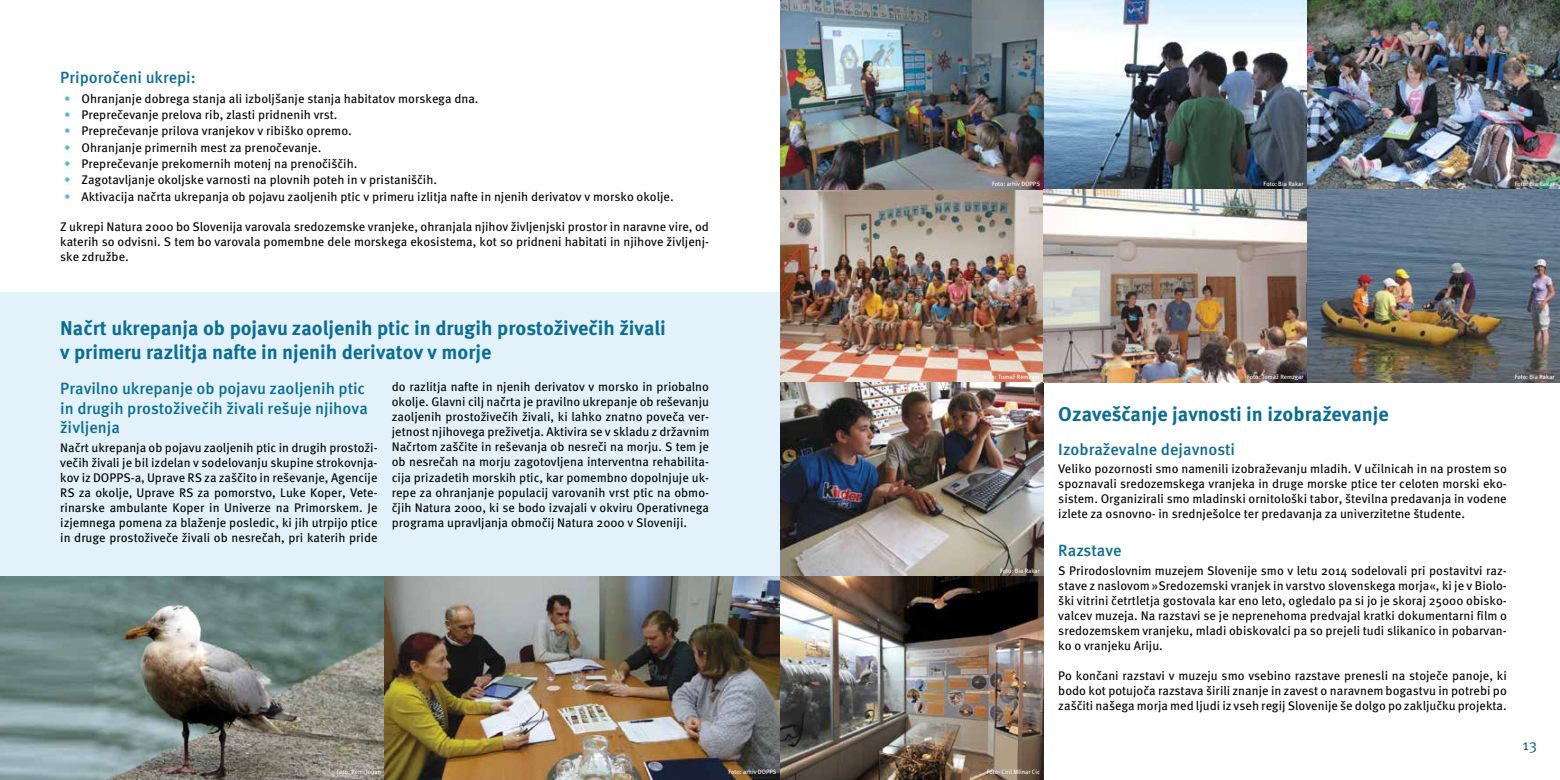
<style>
.page{position:relative;width:1560px;height:780px;background:#fff}
.page>*{position:absolute;margin:0;border:0;box-sizing:border-box;transform-origin:0 0}
.t1{font:700 20px/24px "FF Meta Pro";color:#0a6d94}
.t2{font:500 16.25px/19.5px "FF Meta Pro";color:#0a6d94}
.t3{font:15px "FF Meta Pro";color:#005a84}
.t4{font:12.5px/15px "FF Meta Pro";color:#000;text-align:justify}
.t5{font:6.25px "Meta Book CE";color:#fff}
.s1{color:#56b9d5}
</style>
<div class="page">
<div style="left:0;top:292px;width:780px;height:284px;background:#e3f2fa"></div>
<img style="left:0;top:576px;width:780px;height:204px">
<img style="left:1043px;top:0;width:516px;height:382px">
<img style="left:780px;top:0;width:263px;height:780px">
<h2 class="t2" style="left:60px;top:67px;width:137px">Priporočeni ukrepi:</h2>
<p class="t4" style="left:64px;top:90px;width:416px"><span class="s1">•</span> Ohranjanje dobrega stanja ali izboljšanje stanja habitatov morskega dna.</p>
<p class="t4" style="left:64px;top:106px;width:275px"><span class="s1">•</span> Preprečevanje prelova rib, zlasti pridnenih vrst.</p>
<p class="t4" style="left:64px;top:123px;width:289px"><span class="s1">•</span> Preprečevanje prilova vranjekov v ribiško opremo.</p>
<p class="t4" style="left:64px;top:139px;width:259px"><span class="s1">•</span> Ohranjanje primernih mest za prenočevanje.</p>
<p class="t4" style="left:64px;top:155px;width:295px"><span class="s1">•</span> Preprečevanje prekomernih motenj na prenočiščih.</p>
<p class="t4" style="left:64px;top:171px;width:374px"><span class="s1">•</span> Zagotavljanje okoljske varnosti na plovnih poteh in v pristaniščih.</p>
<p class="t4" style="left:64px;top:188px;width:611px"><span class="s1">•</span> Aktivacija načrta ukrepanja ob pojavu zaoljenih ptic v primeru izlitja nafte in njenih derivatov v morsko okolje.</p>
<p class="t4" style="left:60px;top:218px;width:650px">Z ukrepi Natura 2000 bo Slovenija varovala sredozemske vranjeke, ohranjala njihov življenjski prostor in naravne vire, od katerih so odvisni. S tem bo varovala pomembne dele morskega ekosistema, kot so pridneni habitati in njihove življenj&shy;ske združbe.</p>
<h1 class="t1" style="left:60px;top:315px;width:607px">Načrt ukrepanja ob pojavu zaoljenih ptic in drugih prostoživečih živali v primeru razlitja nafte in njenih derivatov v morje</h1>
<h2 class="t2" style="left:60px;top:378px;width:309px">Pravilno ukrepanje ob pojavu zaoljenih ptic in drugih prostoživečih živali rešuje njihova življenja</h2>
<p class="t4" style="left:60px;top:439px;width:319px">Načrt ukrepanja ob pojavu zaoljenih ptic in drugih prostoži&shy;večih živali je bil izdelan v sodelovanju skupine strokovnja&shy;kov iz DOPPS-a, Uprave RS za zaščito in reševanje, Agencije RS za okolje, Uprave RS za pomorstvo, Luke Koper, Vete&shy;rinarske ambulante Koper in Univerze na Primorskem. Je izjemnega pomena za blaženje posledic, ki jih utrpijo ptice in druge prostoživeče živali ob nesrečah, pri katerih pride</p>
<p class="t4" style="left:392px;top:379px;width:319px">do razlitja nafte in njenih derivatov v morsko in priobalno okolje. Glavni cilj načrta je pravilno ukrepanje ob reševanju zaoljenih prostoživečih živali, ki lahko znatno poveča ver&shy;jetnost njihovega preživetja. Aktivira se v skladu z državnim Načrtom zaščite in reševanja ob nesreči na morju. S tem je ob nesrečah na morju zagotovljena interventna rehabilita&shy;cija prizadetih morskih ptic, kar pomembno dopolnjuje uk&shy;repe za ohranjanje populacij varovanih vrst ptic na obmo&shy;čjih Natura 2000, ki se bodo izvajali v okviru Operativnega programa upravljanja območij Natura 2000 v Sloveniji.</p>
<p class="t5" style="left:336px;top:767px;width:46px">Foto: Remi Jouan</p>
<p class="t5" style="left:728px;top:767px;width:49px">Foto: arhiv DOPPS</p>
<p class="t5" style="left:991px;top:180px;width:49px">Foto: arhiv DOPPS</p>
<p class="t5" style="left:1263px;top:180px;width:41px">Foto: Bia Rakar</p>
<p class="t5" style="left:1514px;top:180px;width:41px">Foto: Bia Rakar</p>
<p class="t5" style="left:983px;top:372px;width:58px">Foto: Tomaž Remzgar</p>
<p class="t5" style="left:1246px;top:372px;width:58px">Foto: Tomaž Remzgar</p>
<p class="t5" style="left:1514px;top:373px;width:41px">Foto: Bia Rakar</p>
<p class="t5" style="left:999px;top:566px;width:41px">Foto: Bia Rakar</p>
<p class="t5" style="left:986px;top:767px;width:55px">Foto: Ciril Mlinar Cic</p>
<h1 class="t1" style="left:1058px;top:401px;width:332px">Ozaveščanje javnosti in izobraževanje</h1>
<h2 class="t2" style="left:1058px;top:438px;width:178px">Izobraževalne dejavnosti</h2>
<p class="t4" style="left:1058px;top:460px;width:450px">Veliko pozornosti smo namenili izobraževanju mladih. V učilnicah in na prostem so spoznavali sredozemskega vranjeka in druge morske ptice ter celoten morski eko&shy;sistem. Organizirali smo mladinski ornitološki tabor, številna predavanja in vodene izlete za osnovno- in srednješolce ter predavanja za univerzitetne študente.</p>
<h2 class="t2" style="left:1058px;top:540px;width:65px">Razstave</h2>
<p class="t4" style="left:1058px;top:562px;width:450px">S Prirodoslovnim muzejem Slovenije smo v letu 2014 sodelovali pri postavitvi raz&shy;stave z naslovom »Sredozemski vranjek in varstvo slovenskega morja«, ki je v Biolo&shy;ški vitrini četrtletja gostovala kar eno leto, ogledalo pa si jo je skoraj 25000 obisko&shy;valcev muzeja. Na razstavi se je neprenehoma predvajal kratki dokumentarni film o sredozemskem vranjeku, mladi obiskovalci pa so prejeli tudi slikanico in pobarvan&shy;ko o vranjeku Ariju.</p>
<p class="t4" style="left:1058px;top:667px;width:450px">Po končani razstavi v muzeju smo vsebino razstave prenesli na stoječe panoje, ki bodo kot potujoča razstava širili znanje in zavest o naravnem bogastvu in potrebi po zaščiti našega morja med ljudi iz vseh regij Slovenije še dolgo po zaključku projekta.</p>
<p class="t3" style="left:1522px;top:733px;width:16px">13</p>
</div>
